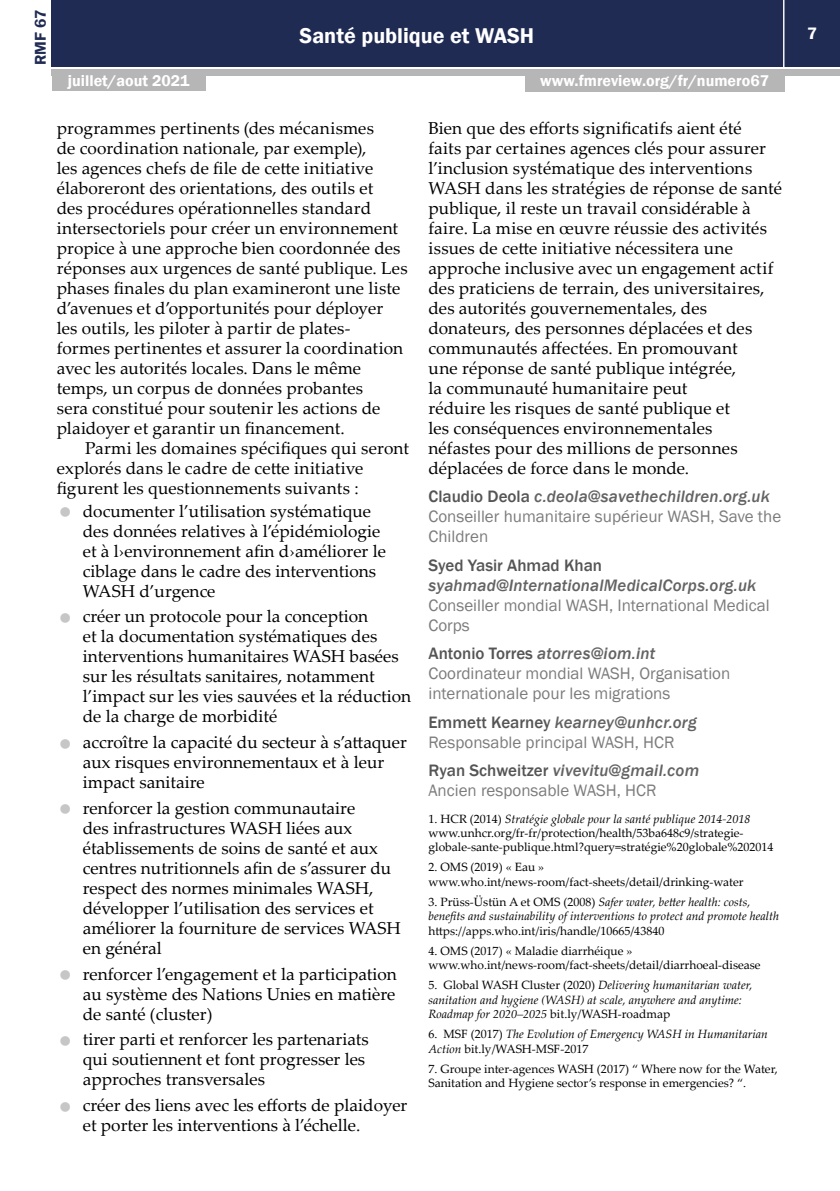
<style>
.page{position:relative;width:840px;height:1191px;background:#fff}
.page>*{position:absolute;margin:0;border:0;box-sizing:border-box;transform-origin:0 0}
.t1{font:600 22px "Franklin Gothic";color:#fff}
.t2{font:17.2px/20px "Palatino Linotype";color:#000}
.t3{font:17px/20px "Franklin Gothic";color:#7c7c7c}
.t4{font:italic 500 17px "Franklin Gothic";letter-spacing:.01em;color:#636363}
.t5{font:500 17px "Franklin Gothic";color:#555}
.t6{font:600 17px "Franklin Gothic";color:#fff}
.t7{font:600 16px "Franklin Gothic";color:#fff}
.t8{font:600 16px "Franklin Gothic";color:#202b53}
.t9{font:12px/14.4px "Palatino Linotype";color:#000}
.t10{font:italic 12px/14.4px "Palatino Linotype";color:#000}
.s1{font-weight:500;color:#555}
.s2{font-weight:500;font-style:italic;color:#636363}
.s3{font-style:italic}
.s4{font-style:normal}
</style>
<div class="page">
<div style="left:52px;top:0;width:787px;height:66px;background:#202b53"></div>
<div style="left:52px;top:69px;width:787px;height:6px;background:#b6b6b6"></div>
<hr style="left:782px;top:0;width:2px;height:68px;background:#fff">
<div style="left:52px;top:73px;width:153px;height:18px;background:#b6b6b6"></div>
<div style="left:524px;top:74px;width:260px;height:18px;background:#b6b6b6"></div>
<p class="t8" style="left:31px;top:65px;width:57px;rotate:-90deg">RMF 67</p>
<p class="t1" style="left:299px;top:22px;width:236px">Santé publique et WASH</p>
<p class="t6" style="left:806px;top:23px;width:11px">7</p>
<p class="t7" style="left:68px;top:71px;width:123px">juillet/aout 2021</p>
<p class="t7" style="left:540px;top:71px;width:230px">www.fmreview.org/fr/numero67</p>
<p class="t2" style="left:57px;top:117px;width:352px">programmes pertinents (des mécanismes<br>de coordination nationale, par exemple),<br>les agences chefs de file de cette initiative élaboreront des orientations, des outils et<br>des procédures opérationnelles standard intersectoriels pour créer un environnement propice à une approche bien coordonnée des réponses aux urgences de santé publique. Les phases finales du plan examineront une liste d’avenues et d’opportunités pour déployer les outils, les piloter à partir de plates&shy;formes pertinentes et assurer la coordination avec les autorités locales. Dans le même temps, un corpus de données probantes<br>sera constitué pour soutenir les actions de plaidoyer et garantir un financement.</p>
<p class="t2" style="left:57px;top:437px;width:353px;text-indent:28px">Parmi les domaines spécifiques qui seront explorés dans le cadre de cette initiative figurent les questionnements suivants :</p>
<p class="t2" style="left:83px;top:500px;width:304px">documenter l’utilisation systématique des données relatives à l’épidémiologie et à l›environnement afin d›améliorer le ciblage dans le cadre des interventions WASH d’urgence</p>
<p class="t2" style="left:83px;top:606px;width:329px">créer un protocole pour la conception<br>et la documentation systématiques des interventions humanitaires WASH basées sur les résultats sanitaires, notamment l’impact sur les vies sauvées et la réduction de la charge de morbidité</p>
<p class="t2" style="left:83px;top:731px;width:325px">accroître la capacité du secteur à s’attaquer aux risques environnementaux et à leur impact sanitaire</p>
<p class="t2" style="left:83px;top:797px;width:319px">renforcer la gestion communautaire<br>des infrastructures WASH liées aux établissements de soins de santé et aux centres nutritionnels afin de s’assurer du respect des normes minimales WASH, développer l’utilisation des services et améliorer la fourniture de services WASH en général</p>
<p class="t2" style="left:83px;top:963px;width:315px;text-align:justify">renforcer l’engagement et la participation au système des Nations Unies en matière de santé (cluster)</p>
<p class="t2" style="left:83px;top:1028px;width:287px">tirer parti et renforcer les partenariats qui soutiennent et font progresser les approches transversales</p>
<p class="t2" style="left:83px;top:1094px;width:326px">créer des liens avec les efforts de plaidoyer et porter les interventions à l’échelle.</p>
<p class="t2" style="left:428px;top:117px;width:355px">Bien que des efforts significatifs aient été<br>faits par certaines agences clés pour assurer l’inclusion systématique des interventions WASH dans les stratégies de réponse de santé publique, il reste un travail considérable à faire. La mise en œuvre réussie des activités issues de cette initiative nécessitera une approche inclusive avec un engagement actif des praticiens de terrain, des universitaires, des autorités gouvernementales, des donateurs, des personnes déplacées et des communautés affectées. En promouvant<br>une réponse de santé publique intégrée,<br>la communauté humanitaire peut<br>réduire les risques de santé publique et<br>les conséquences environnementales<br>néfastes pour des millions de personnes déplacées de force dans le monde.</p>
<p class="t3" style="left:428px;top:487px;width:354px"><span class="s1">Claudio Deola</span> <span class="s2">c.deola@savethechildren.org.uk<br></span>Conseiller humanitaire supérieur WASH, Save the<br>Children</p>
<p class="t5" style="left:428px;top:555px;width:175px">Syed Yasir Ahmad Khan</p>
<p class="t4" style="left:428px;top:575px;width:329px">syahmad@InternationalMedicalCorps.org.uk</p>
<p class="t3" style="left:428px;top:595px;width:342px">Conseiller mondial WASH, International Medical<br>Corps</p>
<p class="t3" style="left:428px;top:644px;width:303px"><span class="s1">Antonio Torres</span> <span class="s2">atorres@iom.int<br></span>Coordinateur mondial WASH, Organisation internationale pour les migrations</p>
<p class="t3" style="left:428px;top:712px;width:269px"><span class="s1">Emmett Kearney</span> <span class="s2">kearney@unhcr.org<br></span>Responsable principal WASH, HCR</p>
<p class="t3" style="left:428px;top:761px;width:272px"><span class="s1">Ryan Schweitzer</span> <span class="s2">vivevitu@gmail.com<br></span>Ancien responsable WASH, HCR</p>
<p class="t9" style="left:428px;top:811px;width:346px">1. HCR (2014) <span class="s3">Stratégie globale pour la santé publique 2014-2018 </span>www.unhcr.org/fr-fr/protection/health/53ba648c9/strategie&shy;globale-sante-publique.html?query=stratégie%20globale%202014</p>
<p class="t9" style="left:428px;top:859px;width:316px">2. OMS (2019) « Eau » www.who.int/news-room/fact-sheets/detail/drinking-water</p>
<p class="t10" style="left:428px;top:894px;width:352px"><span class="s4">3. Prüss-Üstün A et OMS (2008)</span> Safer water, better health: costs, benefits and sustainability of interventions to protect and promote health</p>
<p class="t9" style="left:428px;top:923px;width:237px">https://apps.who.int/iris/handle/10665/43840</p>
<p class="t9" style="left:428px;top:943px;width:333px">4. OMS (2017) « Maladie diarrhéique » www.who.int/news-room/fact-sheets/detail/diarrhoeal-disease</p>
<p class="t10" style="left:428px;top:977px;width:325px"><span class="s4">5. Global WASH Cluster (2020)</span> Delivering humanitarian water, sanitation and hygiene (WASH) at scale, anywhere and anytime:<br>Roadmap for 2020–2025 <span class="s4">bit.ly/WASH-roadmap</span></p>
<p class="t10" style="left:428px;top:1026px;width:340px"><span class="s4">6. MSF (2017)</span> The Evolution of Emergency WASH in Humanitarian<br>Action <span class="s4">bit.ly/WASH-MSF-2017</span></p>
<p class="t9" style="left:428px;top:1061px;width:351px">7. Groupe inter-agences WASH (2017) “ Where now for the Water,<br>Sanitation and Hygiene sector’s response in emergencies? “.</p>
</div>
